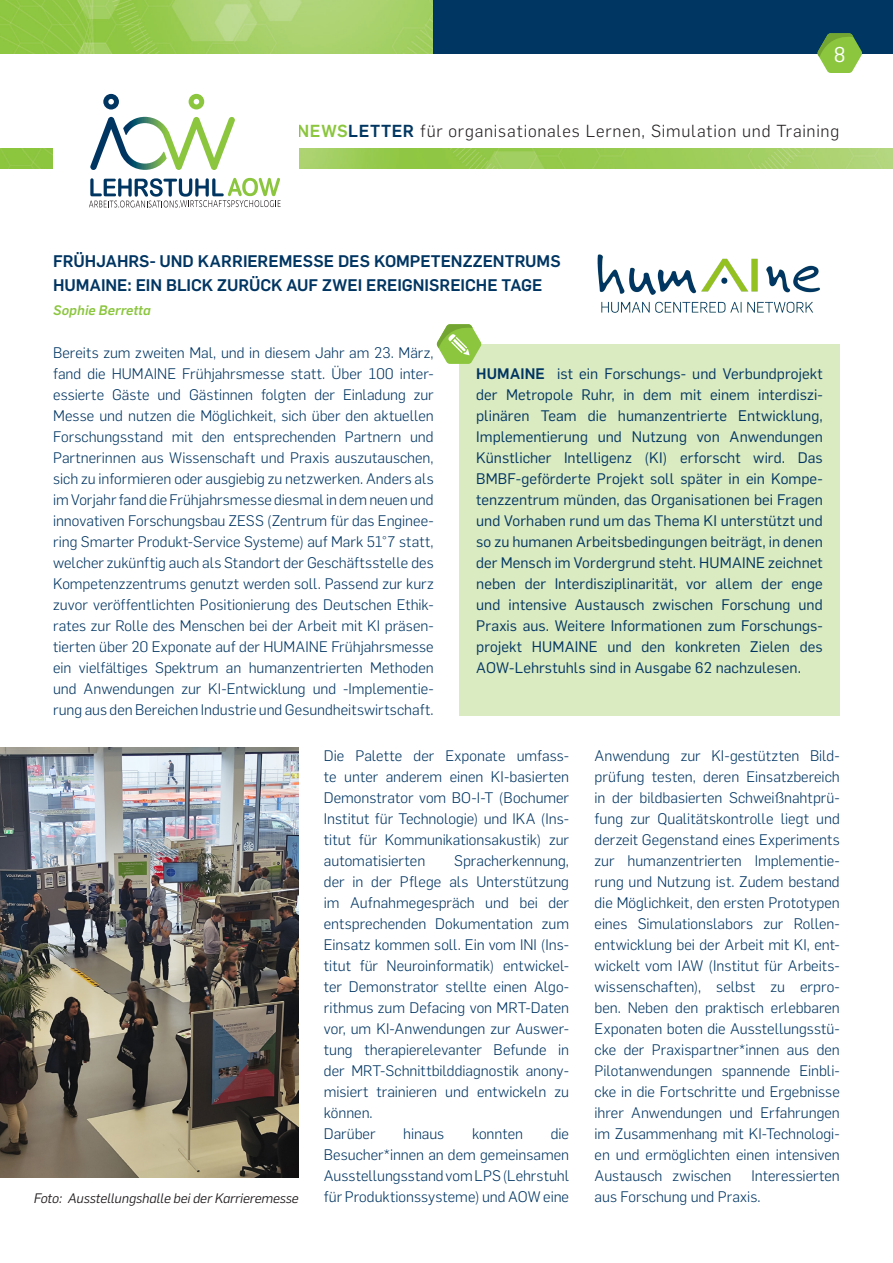
<style>
.page{position:relative;width:893px;height:1263px;background:#fff}
.page>*{position:absolute;margin:0;border:0;box-sizing:border-box;transform-origin:0 0}
.t1{font:21px "Rub Flama";color:#fff}
.t2{font:300 17.1px "Rub Flama";letter-spacing:.045em;color:#231f20}
.t3{font:700 16.5px "Rub Flama";letter-spacing:-.005em;color:#003562}
.t4{font:300 15px/21px "Rub Flama";color:#003562;text-align:justify}
.t5{font:15px/21px "Rub Flama";letter-spacing:.005em;color:#003562;text-align:justify}
.t6{font:italic 13.5px "Rub Flama";letter-spacing:-.005em;color:#231f20}
.t7{font:italic 700 13.5px "Rub Flama";letter-spacing:.01em;color:#8bc63e}
.s1{font-weight:700;color:#8bc63e}
.s2{font-weight:700;color:#003762}
.s3{font-weight:700}
</style>
<div class="page">
<img style="left:0;top:148px;width:893px;height:21px">
<img style="left:0;top:0;width:434px;height:53px">
<div style="left:53px;top:91px;width:245px;height:126px;background:#fff"></div>
<svg style="left:89px;top:178px;width:192px;height:29px"></svg>
<svg style="left:90px;top:94px;width:145px;height:76px"></svg>
<div style="left:434px;top:0;width:459px;height:53px;background:#003762"></div>
<svg style="left:817px;top:33px;width:45px;height:40px"></svg>
<div style="left:459px;top:344px;width:381px;height:371px;background:#daeac1"></div>
<svg style="left:436px;top:324px;width:45px;height:40px"></svg>
<img style="left:0;top:747px;width:298px;height:430px">
<img style="left:597px;top:254px;width:223px;height:59px">
<p class="t1" style="left:834px;top:40px;width:13px">8</p>
<p class="t2" style="left:297px;top:119px;width:544px"><span class="s1">NEWS</span><span class="s2">LETTER</span> für organisationales Lernen, Simulation und Training</p>
<p class="t3" style="left:53px;top:249px;width:509px">FRÜHJAHRS- UND KARRIEREMESSE DES KOMPETENZZENTRUMS</p>
<p class="t3" style="left:53px;top:273px;width:491px">HUMAINE: EIN BLICK ZURÜCK AUF ZWEI EREIGNISREICHE TAGE</p>
<p class="t7" style="left:53px;top:300px;width:99px">Sophie Berretta</p>
<p class="t4" style="left:53px;top:341px;width:382px">Bereits zum zweiten Mal, und in diesem Jahr am 23. März, fand die HUMAINE Frühjahrsmesse statt. Über 100 inter&shy;essierte Gäste und Gästinnen folgten der Einladung zur Messe und nutzen die Möglichkeit, sich über den aktuellen Forschungsstand mit den entsprechenden Partnern und Partnerinnen aus Wissenschaft und Praxis auszutauschen, sich zu informieren oder ausgiebig zu netzwerken. Anders als im Vorjahr fand die Frühjahrsmesse diesmal in dem neuen und innovativen Forschungsbau ZESS (Zentrum für das Enginee&shy;ring Smarter Produkt-Service Systeme) auf Mark 51°7 statt, welcher zukünftig auch als Standort der Geschäftsstelle des Kompetenzzentrums genutzt werden soll. Passend zur kurz zuvor veröffentlichten Positionierung des Deutschen Ethik&shy;rates zur Rolle des Menschen bei der Arbeit mit KI präsen&shy;tierten über 20 Exponate auf der HUMAINE Frühjahrsmesse ein vielfältiges Spektrum an humanzentrierten Methoden und Anwendungen zur KI-Entwicklung und -Implementie&shy;rung aus den Bereichen Industrie und Gesundheitswirtschaft.</p>
<p class="t5" style="left:476px;top:362px;width:348px"><span class="s3">HUMAINE</span> ist ein Forschungs- und Verbundprojekt der Metropole Ruhr, in dem mit einem interdiszi&shy;plinären Team die humanzentrierte Entwicklung, Implementierung und Nutzung von Anwendungen Künstlicher Intelligenz (KI) erforscht wird. Das BMBF-geförderte Projekt soll später in ein Kompe&shy;tenzzentrum münden, das Organisationen bei Fragen und Vorhaben rund um das Thema KI unterstützt und so zu humanen Arbeitsbedingungen beiträgt, in denen der Mensch im Vordergrund steht. HUMAINE zeichnet neben der Interdisziplinarität, vor allem der enge und intensive Austausch zwischen Forschung und Praxis aus. Weitere Informationen zum Forschungs&shy;projekt HUMAINE und den konkreten Zielen des AOW-Lehrstuhls sind in Ausgabe 62 nachzulesen.</p>
<p class="t6" style="left:34px;top:1189px;width:266px">Foto: Ausstellungshalle bei der Karrieremesse</p>
<p class="t4" style="left:324px;top:745px;width:247px">Die Palette der Exponate umfass&shy;te unter anderem einen KI-basierten Demonstrator vom BO-I-T (Bochumer Institut für Technologie) und IKA (Ins&shy;titut für Kommunikationsakustik) zur automatisierten</p>
<p class="t4" style="left:324px;top:850px;width:247px;text-indent:130px">Spracherkennung, der in der Pflege als Unterstützung im Aufnahmegespräch und bei der entsprechenden Dokumentation zum Einsatz kommen soll. Ein vom INI (Ins&shy;titut für Neuroinformatik) entwickel&shy;ter Demonstrator stellte einen Algo&shy;rithmus zum Defacing von MRT-Daten vor, um KI-Anwendungen zur Auswer&shy;tung therapierelevanter Befunde in der MRT-Schnittbilddiagnostik anony&shy;misiert trainieren und entwickeln zu können.</p>
<p class="t4" style="left:324px;top:1123px;width:53px">Darüber</p>
<p class="t4" style="left:403px;top:1123px;width:43px">hinaus</p>
<p class="t4" style="left:472px;top:1123px;width:53px">konnten</p>
<p class="t4" style="left:324px;top:1123px;width:247px;text-indent:227px">die Besucher*innen an dem gemeinsamen Ausstellungsstand vom LPS (Lehrstuhl für Produktionssysteme) und AOW eine</p>
<p class="t4" style="left:595px;top:745px;width:247px">Anwendung zur KI-gestützten Bild&shy;prüfung testen, deren Einsatzbereich in der bildbasierten Schweißnahtprü&shy;fung zur Qualitätskontrolle liegt und derzeit Gegenstand eines Experiments zur humanzentrierten Implementie&shy;rung und Nutzung ist. Zudem bestand die Möglichkeit, den ersten Prototypen eines Simulationslabors zur Rollen&shy;entwicklung bei der Arbeit mit KI, ent&shy;wickelt vom IAW (Institut für Arbeits&shy;wissenschaften), selbst zu erpro&shy;ben. Neben den praktisch erlebbaren Exponaten boten die Ausstellungsstü&shy;cke der Praxispartner*innen aus den Pilotanwendungen spannende Einbli&shy;cke in die Fortschritte und Ergebnisse ihrer Anwendungen und Erfahrungen im Zusammenhang mit KI-Technologi&shy;en und ermöglichten einen intensiven Austausch zwischen</p>
<p class="t4" style="left:595px;top:1165px;width:247px;text-indent:157px">Interessierten aus Forschung und Praxis.</p>
</div>
